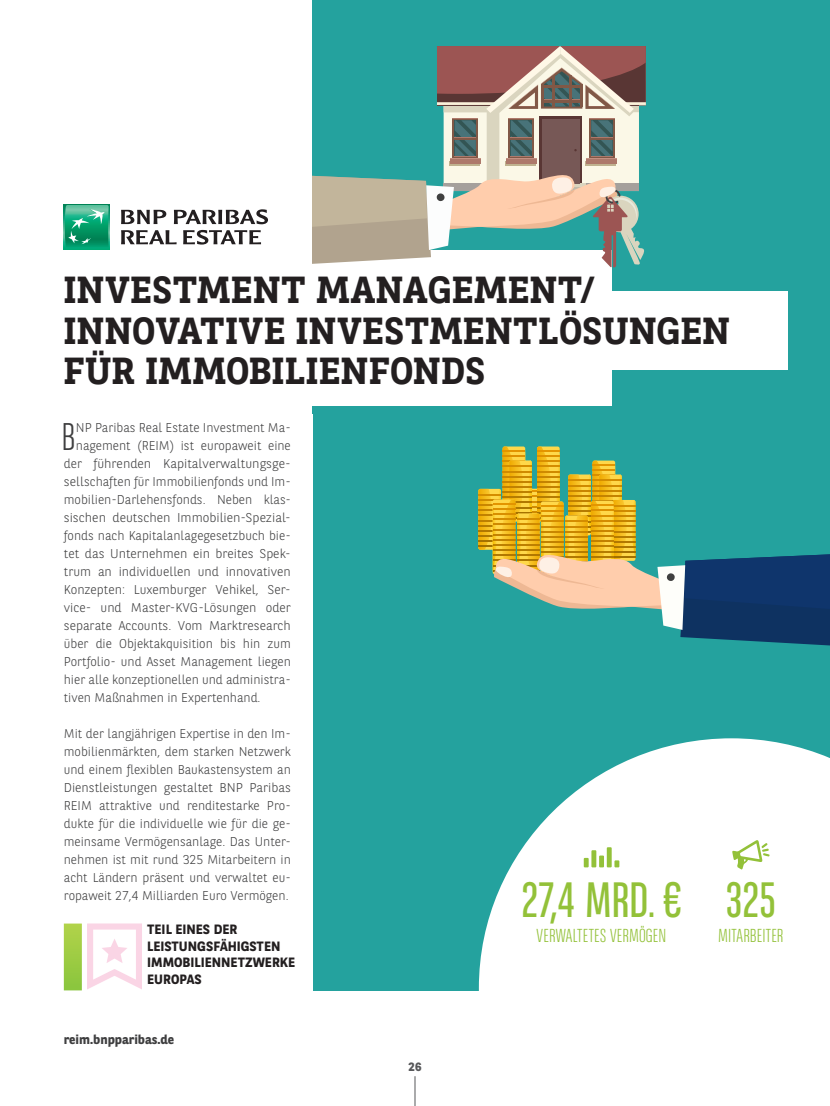
<style>
.page{position:relative;width:830px;height:1106px;background:#fff}
.page>*{position:absolute;margin:0;border:0;box-sizing:border-box;transform-origin:0 0}
.t1{font:49.5px "BNPP Sans Condensed";color:#93c139}
.t2{font:300 38.4px "BNPP Sans Condensed";color:#3e3e3f}
.t3{font:700 37.5px/40.5px "BNPP Slab Serif";letter-spacing:.015em;color:#231f20}
.t4{font:300 18.75px "BNPP Sans Condensed";letter-spacing:.005em;color:#93c139}
.t5{font:700 13.5px/16.5px "BNPP Sans";color:#231f20}
.t6{font:300 12.75px/18px "BNPP Sans";color:#3e3e3f;text-align:justify}
.t7{font:700 12.75px "BNPP Sans";color:#3e3e3f}
.t8{font:700 12px "BNPP Sans";color:#57585a}
</style>
<div class="page">
<div style="left:312px;top:0;width:517px;height:990px;background:#24a29e"></div>
<svg style="left:478px;top:446px;width:351px;height:200px"></svg>
<div style="left:64px;top:204px;width:46px;height:46px;background:#00a979"></div>
<svg style="left:65px;top:205px;width:44px;height:41px"></svg>
<svg style="left:121px;top:210px;width:45px;height:14px"></svg>
<svg style="left:174px;top:209px;width:94px;height:15px"></svg>
<svg style="left:121px;top:230px;width:55px;height:14px"></svg>
<svg style="left:183px;top:230px;width:78px;height:14px"></svg>
<div style="left:264px;top:250px;width:347px;height:156px;background:#fff"></div>
<hr style="left:414px;top:1076px;width:1px;height:30px;background:#57585a">
<svg style="left:478px;top:738px;width:351px;height:253px;fill:#fff"></svg>
<hr style="left:829px;top:0;width:1px;height:864px;background:#fec45d">
<div style="left:264px;top:291px;width:523px;height:78px;background:#fff"></div>
<div style="left:64px;top:923px;width:18px;height:67px;background:linear-gradient(to bottom,#b2d34a,#8ac53d)"></div>
<svg style="left:87px;top:923px;width:55px;height:66px"></svg>
<div style="left:583px;top:858px;width:5px;height:9px;background:#93c139"></div>
<div style="left:591px;top:850px;width:5px;height:17px;background:#93c139"></div>
<svg style="left:598px;top:855px;width:5px;height:12px"></svg>
<div style="left:606px;top:847px;width:5px;height:20px;background:#93c139"></div>
<svg style="left:614px;top:860px;width:5px;height:7px"></svg>
<svg style="left:731px;top:839px;width:38px;height:31px"></svg>
<svg style="left:312px;top:46px;width:333px;height:223px"></svg>
<h3 class="t3" style="left:64px;top:268px;width:667px">INVESTMENT MANAGEMENT/<br>INNOVATIVE INVESTMENTLÖSUNGEN<br>FÜR IMMOBILIENFONDS</h3>
<h2 class="t2" style="left:61px;top:416px;width:16px">B</h2>
<p class="t6" style="left:76px;top:418px;width:216px">NP Paribas Real Estate Investment Ma-</p>
<p class="t6" style="left:76px;top:436px;width:216px">nagement (REIM) ist europaweit eine</p>
<p class="t6" style="left:64px;top:454px;width:228px">der führenden Kapitalverwaltungsge-</p>
<p class="t6" style="left:64px;top:472px;width:228px">sellschaften für Immobilienfonds und Im-</p>
<p class="t6" style="left:64px;top:490px;width:228px">mobilien-Darlehensfonds. Neben klas-</p>
<p class="t6" style="left:64px;top:508px;width:228px">sischen deutschen Immobilien-Spezial-</p>
<p class="t6" style="left:64px;top:526px;width:228px">fonds nach Kapitalanlagegesetzbuch bie-</p>
<p class="t6" style="left:64px;top:544px;width:228px">tet das Unternehmen ein breites Spek-</p>
<p class="t6" style="left:64px;top:562px;width:228px">trum an individuellen und innovativen</p>
<p class="t6" style="left:64px;top:580px;width:228px">Konzepten: Luxemburger Vehikel, Ser-</p>
<p class="t6" style="left:64px;top:598px;width:228px">vice- und Master-KVG-Lösungen oder</p>
<p class="t6" style="left:64px;top:616px;width:228px">separate Accounts. Vom Marktresearch</p>
<p class="t6" style="left:64px;top:634px;width:228px">über die Objektakquisition bis hin zum</p>
<p class="t6" style="left:64px;top:652px;width:228px">Portfolio- und Asset Management liegen</p>
<p class="t6" style="left:64px;top:670px;width:228px">hier alle konzeptionellen und administra-</p>
<p class="t6" style="left:64px;top:688px;width:198px">tiven Maßnahmen in Expertenhand.</p>
<p class="t6" style="left:64px;top:724px;width:228px">Mit der langjährigen Expertise in den Im&shy;mobilienmärkten, dem starken Netzwerk und einem flexiblen Baukastensystem an Dienstleistungen gestaltet BNP Paribas REIM attraktive und renditestarke Pro&shy;dukte für die individuelle wie für die ge&shy;meinsame Vermögensanlage. Das Unter&shy;nehmen ist mit rund 325 Mitarbeitern in acht Ländern präsent und verwaltet eu&shy;ropaweit 27,4 Milliarden Euro Vermögen.</p>
<p class="t5" style="left:147px;top:920px;width:149px">TEIL EINES DER<br>LEISTUNGSFÄHIGSTEN<br>IMMOBILIENNETZWERKE<br>EUROPAS</p>
<h1 class="t1" style="left:725px;top:873px;width:51px">325</h1>
<h3 class="t4" style="left:718px;top:925px;width:67px">MITARBEITER</h3>
<h1 class="t1" style="left:521px;top:873px;width:162px">27,4 MRD. €</h1>
<h3 class="t4" style="left:536px;top:925px;width:131px">VERWALTETES VERMÖGEN</h3>
<p class="t7" style="left:64px;top:1031px;width:112px">reim.bnpparibas.de</p>
<p class="t8" style="left:408px;top:1058px;width:14px">26</p>
</div>
